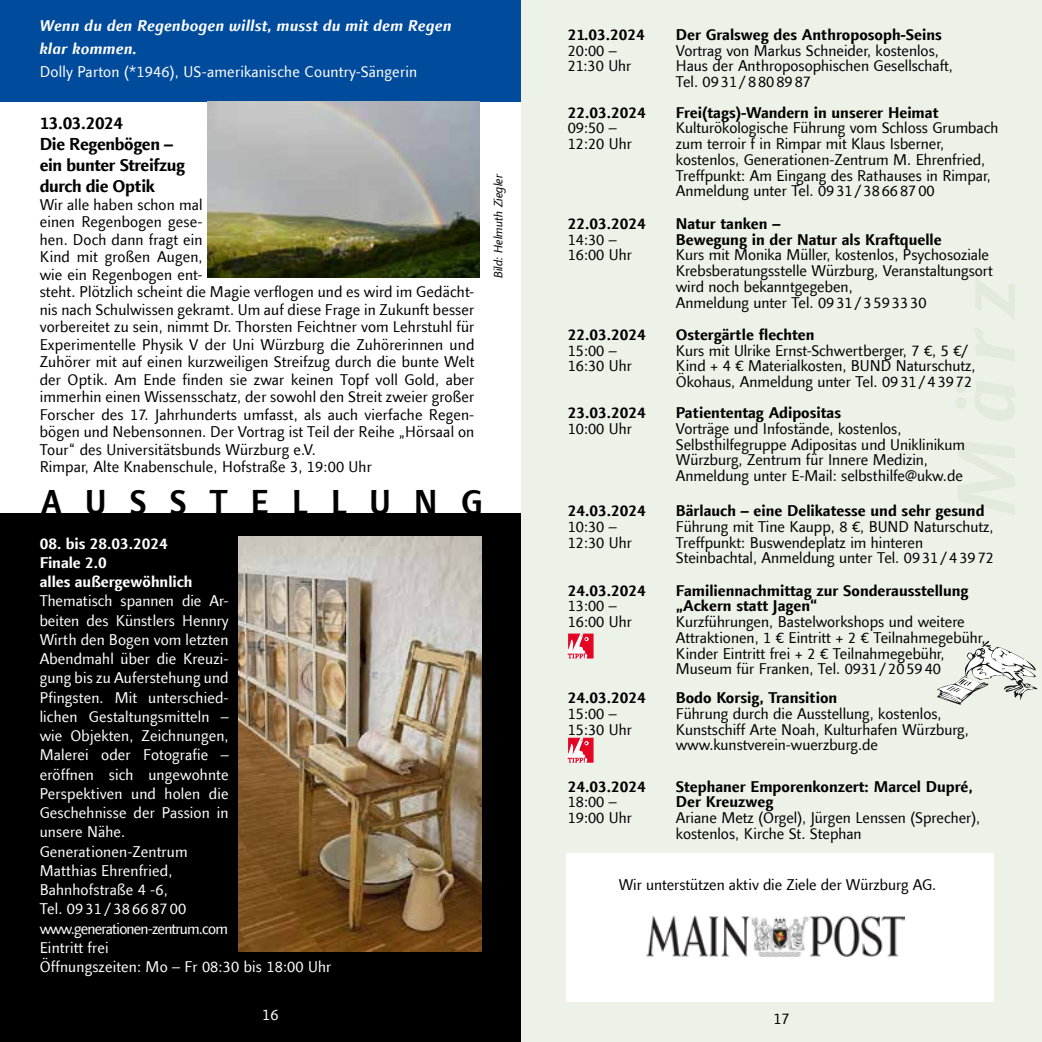
<style>
.page{position:relative;width:1042px;height:1042px;background:#fff}
.page>*{position:absolute;margin:0;border:0;box-sizing:border-box;transform-origin:0 0}
.t1{font:700 35px "Finnegan LT Com";letter-spacing:.745em;color:#000;scale:.9 1}
.t2{font:700 17.5px/21px "Finnegan LT Com";letter-spacing:-.02em;color:#000}
.t3{font:15.75px/15.8px "Finnegan LT Com";color:#000}
.t4{font:15.75px/19.2px "Finnegan LT Com";letter-spacing:.01em;color:#fff}
.t5{font:700 15.75px/15.8px "Finnegan LT Com";color:#000}
.t6{font:italic 700 15.75px/22.8px "Finnegan LT Com";letter-spacing:.015em;color:#fff}
.t7{font:700 15.75px/19.2px "Finnegan LT Com";color:#fff}
.t8{font:italic 12.25px "Finnegan LT Com";color:#000}
</style>
<div class="page">
<div style="left:521px;top:0;width:521px;height:1042px;background:#ecf2e8"></div>
<div style="left:566px;top:853px;width:427px;height:149px;background:#fff"></div>
<img style="left:646px;top:915px;width:259px;height:41px">
<svg style="left:937px;top:641px;width:100px;height:64px"></svg>
<svg style="left:568px;top:634px;width:25px;height:24px"></svg>
<svg style="left:568px;top:738px;width:25px;height:25px"></svg>
<div style="left:0;top:513px;width:521px;height:529px;background:#000"></div>
<img style="left:238px;top:536px;width:243px;height:415px">
<div style="left:0;top:0;width:521px;height:102px;background:#004b9c"></div>
<img style="left:208px;top:101px;width:271px;height:177px">
<p class="t6" style="left:40px;top:15px;width:413px">Wenn du den Regenbogen willst, musst du mit dem Regen klar kommen.</p>
<p class="t4" style="left:40px;top:62px;width:379px">Dolly Parton (*1946), US-amerikanische Country-Sängerin</p>
<p class="t2" style="left:40px;top:113px;width:147px">13.03.2024<br>Die Regenbögen – ein bunter Streifzug durch die Optik</p>
<p class="t3" style="left:40px;top:196px;width:436px;line-height:17.5px">Wir alle haben schon mal<br>einen Regenbogen gese-<br>hen. Doch dann fragt ein<br>Kind mit großen Augen,<br>wie ein Regenbogen ent-<br>steht. Plötzlich scheint die Magie verflogen und es wird im Gedächt&shy;nis nach Schulwissen gekramt. Um auf diese Frage in Zukunft besser vorbereitet zu sein, nimmt Dr. Thorsten Feichtner vom Lehrstuhl für Experimentelle Physik V der Uni Würzburg die Zuhörerinnen und Zuhörer mit auf einen kurzweiligen Streifzug durch die bunte Welt der Optik. Am Ende finden sie zwar keinen Topf voll Gold, aber immerhin einen Wissensschatz, der sowohl den Streit zweier großer Forscher des 17. Jahrhunderts umfasst, als auch vierfache Regen&shy;bögen und Nebensonnen. Der Vortrag ist Teil der Reihe „Hörsaal on Tour“ des Universitätsbunds Würzburg e.V.<br>Rimpar, Alte Knabenschule, Hofstraße 3, 19:00 Uhr</p>
<h1 class="t1" style="left:41px;top:482px;width:492px">AUSSTELLUNG</h1>
<p class="t7" style="left:40px;top:534px;width:154px">08. bis 28.03.2024<br>Finale 2.0<br>alles außergewöhnlich</p>
<p class="t4" style="left:40px;top:591px;width:293px">Thematisch spannen die Ar-<br>beiten des Künstlers Hennry<br>Wirth den Bogen vom letzten<br>Abendmahl über die Kreuzi-<br>gung bis zu Auferstehung und<br>Pfingsten. Mit unterschied-<br>lichen Gestaltungsmitteln –<br>wie Objekten, Zeichnungen,<br>Malerei oder Fotografie –<br>eröffnen sich ungewohnte<br>Perspektiven und holen die<br>Geschehnisse der Passion in<br>unsere Nähe.<br>Generationen-Zentrum<br>Matthias Ehrenfried,<br>Bahnhofstraße 4 -6,<br>Tel. 09 31 / 38 66 87 00 www.generationen-zentrum.com<br>Eintritt frei<br>Öffnungszeiten: Mo – Fr 08:30 bis 18:00 Uhr</p>
<p class="t8" style="left:491px;top:278px;width:106px;rotate:-90deg">Bild: Helmuth Ziegler</p>
<p class="t5" style="left:568px;top:27px;width:79px">21.03.2024</p>
<p class="t3" style="left:568px;top:43px;width:65px">20:00 –<br>21:30 Uhr</p>
<p class="t5" style="left:568px;top:105px;width:79px">22.03.2024</p>
<p class="t3" style="left:568px;top:120px;width:66px">09:50 –<br>12:20 Uhr</p>
<p class="t5" style="left:568px;top:216px;width:79px">22.03.2024</p>
<p class="t3" style="left:568px;top:231px;width:66px">14:30 –<br>16:00 Uhr</p>
<p class="t5" style="left:568px;top:327px;width:79px">22.03.2024</p>
<p class="t3" style="left:568px;top:343px;width:66px">15:00 –<br>16:30 Uhr</p>
<p class="t5" style="left:568px;top:405px;width:79px">23.03.2024</p>
<p class="t3" style="left:568px;top:421px;width:66px">10:00 Uhr</p>
<p class="t5" style="left:568px;top:503px;width:79px">24.03.2024</p>
<p class="t3" style="left:568px;top:519px;width:66px">10:30 –<br>12:30 Uhr</p>
<p class="t5" style="left:568px;top:582px;width:79px">24.03.2024</p>
<p class="t3" style="left:568px;top:598px;width:66px">13:00 –<br>16:00 Uhr</p>
<p class="t5" style="left:568px;top:690px;width:79px">24.03.2024</p>
<p class="t3" style="left:568px;top:706px;width:66px">15:00 –<br>15:30 Uhr</p>
<p class="t5" style="left:568px;top:779px;width:79px">24.03.2024</p>
<p class="t3" style="left:568px;top:794px;width:66px">18:00 –<br>19:00 Uhr</p>
<p class="t5" style="left:676px;top:27px;width:267px">Der Gralsweg des Anthroposoph-Seins</p>
<p class="t3" style="left:676px;top:43px;width:279px">Vortrag von Markus Schneider, kostenlos,<br>Haus der Anthroposophischen Gesellschaft,<br>Tel. 0931/8808987</p>
<p class="t5" style="left:676px;top:105px;width:264px">Frei(tags)-Wandern in unserer Heimat</p>
<p class="t3" style="left:676px;top:120px;width:324px">Kulturökologische Führung vom Schloss Grumbach zum terroir f in Rimpar mit Klaus Isberner, kostenlos, Generationen-Zentrum M. Ehrenfried, Treffpunkt: Am Eingang des Rathauses in Rimpar, Anmeldung unter Tel. 0931/38668700</p>
<p class="t5" style="left:676px;top:216px;width:267px">Natur tanken –<br>Bewegung in der Natur als Kraftquelle</p>
<p class="t3" style="left:676px;top:247px;width:318px">Kurs mit Monika Müller, kostenlos, Psychosoziale Krebsberatungsstelle Würzburg, Veranstaltungsort wird noch bekanntgegeben,<br>Anmeldung unter Tel. 0931/3593330</p>
<p class="t5" style="left:676px;top:327px;width:140px">Ostergärtle flechten</p>
<p class="t3" style="left:676px;top:343px;width:301px">Kurs mit Ulrike Ernst-Schwertberger, 7 €, 5 €/<br>Kind + 4 € Materialkosten, BUND Naturschutz,<br>Ökohaus, Anmeldung unter Tel. 0931/43972</p>
<p class="t5" style="left:676px;top:405px;width:167px">Patiententag Adipositas</p>
<p class="t3" style="left:676px;top:421px;width:291px">Vorträge und Infostände, kostenlos, Selbsthilfegruppe Adipositas und Uniklinikum Würzburg, Zentrum für Innere Medizin, Anmeldung unter E-Mail: selbsthilfe@ukw.de</p>
<p class="t5" style="left:676px;top:503px;width:310px">Bärlauch – eine Delikatesse und sehr gesund</p>
<p class="t3" style="left:676px;top:519px;width:320px">Führung mit Tine Kaupp, 8 €, BUND Naturschutz,<br>Treffpunkt: Buswendeplatz im hinteren<br>Steinbachtal, Anmeldung unter Tel. 0931/43972</p>
<p class="t5" style="left:676px;top:582px;width:294px">Familiennachmittag zur Sonderausstellung „Ackern statt Jagen“</p>
<p class="t3" style="left:676px;top:614px;width:311px">Kurzführungen, Bastelworkshops und weitere Attraktionen, 1 € Eintritt + 2 € Teilnahmegebühr, Kinder Eintritt frei + 2 € Teilnahmegebühr, Museum für Franken, Tel. 0931/205940</p>
<p class="t5" style="left:676px;top:690px;width:163px">Bodo Korsig, Transition</p>
<p class="t3" style="left:676px;top:706px;width:294px">Führung durch die Ausstellung, kostenlos,<br>Kunstschiff Arte Noah, Kulturhafen Würzburg, www.kunstverein-wuerzburg.de</p>
<p class="t5" style="left:676px;top:779px;width:298px">Stephaner Emporenkonzert: Marcel Dupré,<br>Der Kreuzweg</p>
<p class="t3" style="left:676px;top:810px;width:306px">Ariane Metz (Orgel), Jürgen Lenssen (Sprecher), kostenlos, Kirche St. Stephan</p>
<p class="t3" style="left:619px;top:876px;width:319px">Wir unterstützen aktiv die Ziele der Würzburg AG.</p>
<p class="t4" style="left:262px;top:1005px;width:18px">16</p>
<p class="t3" style="left:773px;top:1010px;width:18px">17</p>
</div>
